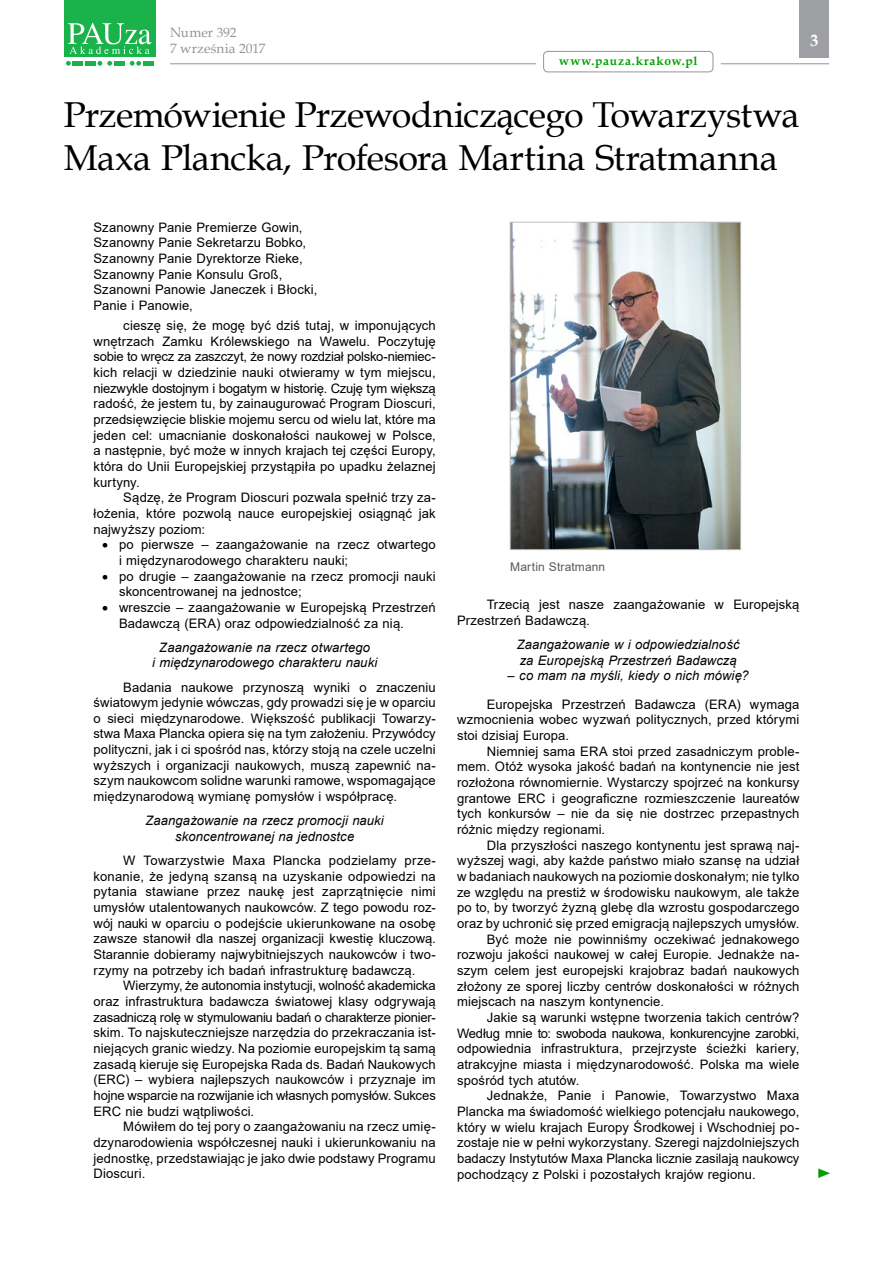
<style>
.page{position:relative;width:893px;height:1263px;background:#fff}
.page>*{position:absolute;margin:0;border:0;box-sizing:border-box;transform-origin:0 0}
.t1{font:36px/43.2px "Book Antiqua";letter-spacing:-.015em;color:#000}
.t2{font:700 16.5px "Book Antiqua";color:#fff}
.t3{font:13.5px/16.2px "Book Antiqua";color:#939598}
.t4{font:13.5px "Times New Roman";color:#00a000;scale:1.22 1}
.t5{font:13.05px/15.6px "Arial";letter-spacing:.01em;color:#000;text-align:justify}
.t6{font:italic 13.05px/15.6px "Arial";letter-spacing:.005em;color:#000;text-align:center}
.t7{font:13.05px "Arial";letter-spacing:-.025em;color:#000}
.t8{font:700 12px "Book Antiqua";letter-spacing:.07em;color:#00a000}
.t9{font:12px "Arial";letter-spacing:.015em;color:#58595b}
</style>
<div class="page">
<div style="left:799px;top:0;width:30px;height:57px;background:#9d9fa2"></div>
<svg style="left:66px;top:61px;width:5px;height:5px"></svg>
<svg style="left:97px;top:61px;width:15px;height:5px"></svg>
<svg style="left:130px;top:61px;width:11px;height:5px"></svg>
<div style="left:73px;top:61px;width:10px;height:5px;background:#19b24b"></div>
<div style="left:85px;top:61px;width:11px;height:5px;background:#19b24b"></div>
<div style="left:114px;top:61px;width:11px;height:5px;background:#19b24b"></div>
<div style="left:143px;top:61px;width:11px;height:5px;background:#19b24b"></div>
<div style="left:64px;top:0;width:92px;height:56px;background:#19b24b"></div>
<svg style="left:68px;top:23px;width:83px;height:31px"></svg>
<hr style="left:170px;top:63px;width:366px;height:1px;background:#939598">
<div style="left:543px;top:51px;width:170px;height:21px;border:1px solid #939598;border-radius:4px"></div>
<hr style="left:721px;top:63px;width:108px;height:1px;background:#939598">
<img style="left:512px;top:224px;width:227px;height:324px">
<div style="left:510px;top:222px;width:231px;height:328px;border:1px solid #bcbec0"></div>
<p class="t3" style="left:170px;top:24px;width:97px">Numer 392<br>7 września 2017</p>
<p class="t2" style="left:810px;top:30px;width:10px">3</p>
<p class="t8" style="left:559px;top:53px;width:140px">www.pauza.krakow.pl</p>
<h1 class="t1" style="left:64px;top:93px;width:737px">Przemówienie Przewodniczącego Towarzystwa<br>Maxa Plancka, Profesora Martina Stratmanna</h1>
<p class="t5" style="left:94px;top:219px;width:225px;text-align:left">Szanowny Panie Premierze Gowin,<br>Szanowny Panie Sekretarzu Bobko,<br>Szanowny Panie Dyrektorze Rieke,<br>Szanowny Panie Konsulu Groß,<br>Szanowni Panowie Janeczek i Błocki,<br>Panie i Panowie,</p>
<p class="t5" style="left:94px;top:317px;width:344px;text-indent:30px">cieszę się, że mogę być dziś tutaj, w imponujących wnętrzach Zamku Królewskiego na Wawelu. Poczytuję sobie to wręcz za zaszczyt, że nowy rozdział polsko-niemiec&shy;kich relacji w dziedzinie nauki otwieramy w tym miejscu, niezwykle dostojnym i bogatym w historię. Czuję tym większą radość, że jestem tu, by zainaugurować Program Dioscuri, przedsięwzięcie bliskie mojemu sercu od wielu lat, które ma jeden cel: umacnianie doskonałości naukowej w Polsce, a następnie, być może w innych krajach tej części Europy, która do Unii Europejskiej przystąpiła po upadku żelaznej kurtyny.</p>
<p class="t5" style="left:94px;top:490px;width:344px;text-indent:30px">Sądzę, że Program Dioscuri pozwala spełnić trzy za&shy;łożenia, które pozwolą nauce europejskiej osiągnąć jak najwyższy poziom:</p>
<p class="t5" style="left:119px;top:537px;width:318px;text-indent:-17px">• po pierwsze – zaangażowanie na rzecz otwartego i międzynarodowego charakteru nauki;</p>
<p class="t5" style="left:119px;top:568px;width:318px;text-indent:-17px">• po drugie – zaangażowanie na rzecz promocji nauki skoncentrowanej na jednostce;</p>
<p class="t5" style="left:119px;top:599px;width:318px;text-indent:-17px">• wreszcie – zaangażowanie w Europejską Przestrzeń<br>Badawczą (ERA) oraz odpowiedzialność za nią.</p>
<p class="t6" style="left:152px;top:639px;width:227px">Zaangażowanie na rzecz otwartego<br>i międzynarodowego charakteru nauki</p>
<p class="t5" style="left:94px;top:679px;width:344px;text-indent:30px">Badania naukowe przynoszą wyniki o znaczeniu światowym jedynie wówczas, gdy prowadzi się je w oparciu o sieci międzynarodowe. Większość publikacji Towarzy&shy;stwa Maxa Plancka opiera się na tym założeniu. Przywódcy polityczni, jak i ci spośród nas, którzy stoją na czele uczelni wyższych i organizacji naukowych, muszą zapewnić na&shy;szym naukowcom solidne warunki ramowe, wspomagające międzynarodową wymianę pomysłów i współpracę.</p>
<p class="t6" style="left:146px;top:813px;width:240px">Zaangażowanie na rzecz promocji nauki skoncentrowanej na jednostce</p>
<p class="t5" style="left:94px;top:853px;width:344px;text-indent:30px">W Towarzystwie Maxa Plancka podzielamy prze&shy;konanie, że jedyną szansą na uzyskanie odpowiedzi na pytania stawiane przez naukę jest zaprzątnięcie nimi umysłów utalentowanych naukowców. Z tego powodu roz&shy;wój nauki w oparciu o podejście ukierunkowane na osobę zawsze stanowił dla naszej organizacji kwestię kluczową.<br>Starannie dobieramy najwybitniejszych naukowców i two&shy;rzymy na potrzeby ich badań infrastrukturę badawczą.</p>
<p class="t5" style="left:94px;top:978px;width:344px;text-indent:30px">Wierzymy, że autonomia instytucji, wolność akademicka oraz infrastruktura badawcza światowej klasy odgrywają zasadniczą rolę w stymulowaniu badań o charakterze pionier&shy;skim. To najskuteczniejsze narzędzia do przekraczania ist&shy;niejących granic wiedzy. Na poziomie europejskim tą samą zasadą kieruje się Europejska Rada ds. Badań Naukowych (ERC) – wybiera najlepszych naukowców i przyznaje im hojne wsparcie na rozwijanie ich własnych pomysłów. Sukces ERC nie budzi wątpliwości.</p>
<p class="t5" style="left:94px;top:1119px;width:344px;text-indent:30px">Mówiłem do tej pory o zaangażowaniu na rzecz umię&shy;dzynarodowienia współczesnej nauki i ukierunkowaniu na jednostkę, przedstawiając je jako dwie podstawy Programu Dioscuri.</p>
<p class="t9" style="left:510px;top:559px;width:97px">Martin Stratmann</p>
<p class="t5" style="left:457px;top:597px;width:344px;text-indent:30px">Trzecią jest nasze zaangażowanie w Europejską<br>Przestrzeń Badawczą.</p>
<p class="t6" style="left:517px;top:637px;width:224px;text-align:left">Zaangażowanie w i odpowiedzialność za Europejską Przestrzeń Badawczą</p>
<p class="t6" style="left:508px;top:668px;width:243px">– co mam na myśli, kiedy o nich mówię?</p>
<p class="t5" style="left:457px;top:696px;width:344px;text-indent:30px">Europejska Przestrzeń Badawcza (ERA) wymaga wzmocnienia wobec wyzwań politycznych, przed którymi stoi dzisiaj Europa.</p>
<p class="t5" style="left:457px;top:743px;width:344px;text-indent:30px">Niemniej sama ERA stoi przed zasadniczym proble&shy;mem. Otóż wysoka jakość badań na kontynencie nie jest rozłożona równomiernie. Wystarczy spojrzeć na konkursy grantowe ERC i geograficzne rozmieszczenie laureatów tych konkursów – nie da się nie dostrzec przepastnych różnic między regionami.</p>
<p class="t5" style="left:487px;top:837px;width:314px">Dla przyszłości naszego kontynentu jest sprawą naj-</p>
<p class="t5" style="left:457px;top:853px;width:344px">wyższej wagi, aby każde państwo miało szansę na udział</p>
<p class="t5" style="left:457px;top:868px;width:344px">w badaniach naukowych na poziomie doskonałym; nie tylko</p>
<p class="t5" style="left:457px;top:884px;width:344px">ze względu na prestiż w środowisku naukowym, ale także</p>
<p class="t5" style="left:457px;top:900px;width:344px">po to, by tworzyć żyzną glebę dla wzrostu gospodarczego</p>
<p class="t5" style="left:457px;top:915px;width:344px">oraz by uchronić się przed emigracją najlepszych umysłów.</p>
<p class="t5" style="left:487px;top:931px;width:314px">Być może nie powinniśmy oczekiwać jednakowego</p>
<p class="t5" style="left:457px;top:947px;width:344px">rozwoju jakości naukowej w całej Europie. Jednakże na-</p>
<p class="t5" style="left:457px;top:962px;width:344px">szym celem jest europejski krajobraz badań naukowych</p>
<p class="t5" style="left:457px;top:978px;width:344px">złożony ze sporej liczby centrów doskonałości w różnych</p>
<p class="t5" style="left:457px;top:994px;width:208px">miejscach na naszym kontynencie.</p>
<p class="t5" style="left:487px;top:1009px;width:314px">Jakie są warunki wstępne tworzenia takich centrów?</p>
<p class="t7" style="left:457px;top:1024px;width:344px">Według mnie to: swoboda naukowa, konkurencyjne zarobki,</p>
<p class="t5" style="left:457px;top:1041px;width:344px">odpowiednia infrastruktura, przejrzyste ścieżki kariery,</p>
<p class="t5" style="left:457px;top:1056px;width:344px">atrakcyjne miasta i międzynarodowość. Polska ma wiele</p>
<p class="t5" style="left:457px;top:1072px;width:124px">spośród tych atutów.</p>
<p class="t5" style="left:487px;top:1088px;width:314px">Jednakże, Panie i Panowie, Towarzystwo Maxa</p>
<p class="t5" style="left:457px;top:1103px;width:344px">Plancka ma świadomość wielkiego potencjału naukowego,</p>
<p class="t5" style="left:457px;top:1119px;width:344px">który w wielu krajach Europy Środkowej i Wschodniej po-</p>
<p class="t5" style="left:457px;top:1135px;width:344px">zostaje nie w pełni wykorzystany. Szeregi najzdolniejszych</p>
<p class="t5" style="left:457px;top:1150px;width:344px">badaczy Instytutów Maxa Plancka licznie zasilają naukowcy</p>
<p class="t5" style="left:457px;top:1166px;width:300px">pochodzący z Polski i pozostałych krajów regionu.</p>
<p class="t4" style="left:816px;top:1164px;width:15px">►</p>
</div>
